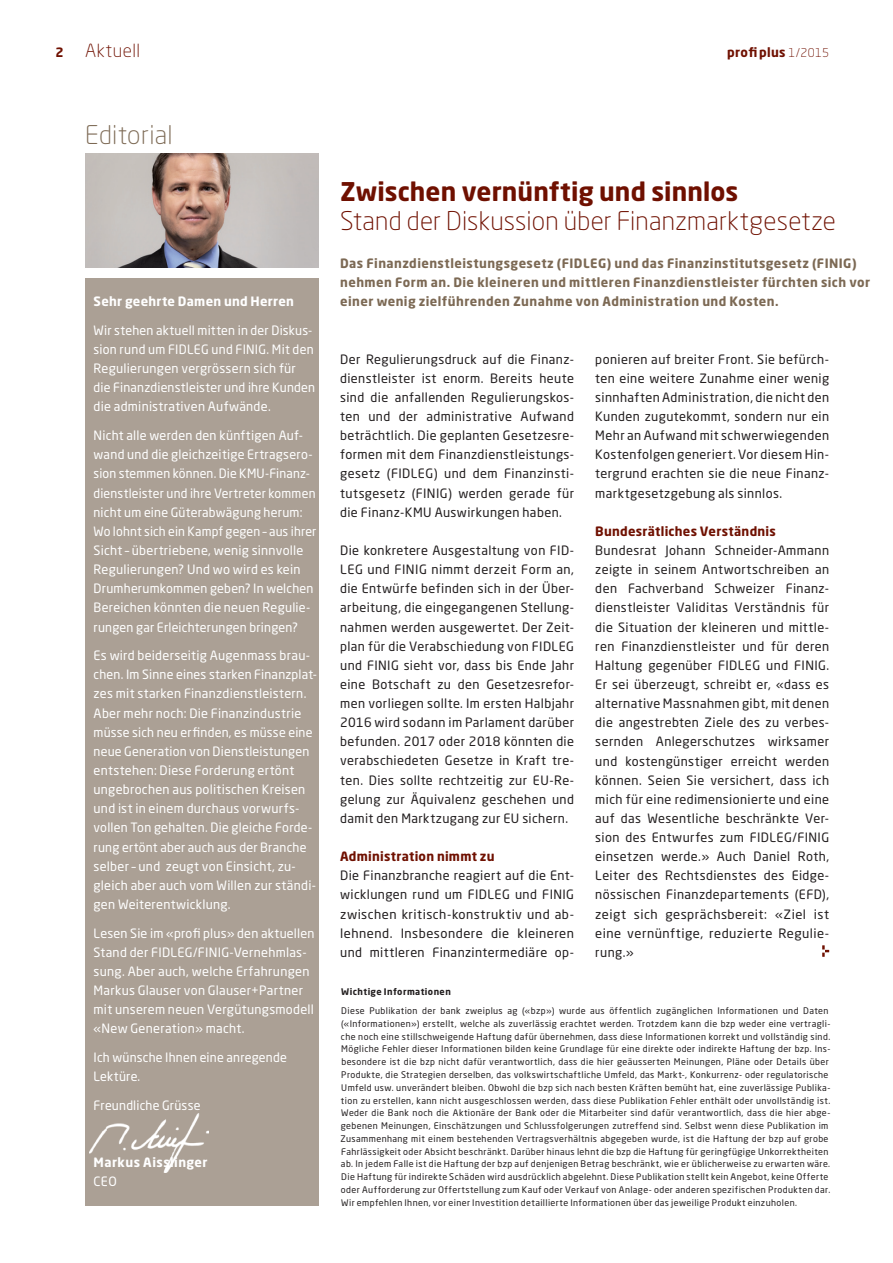
<style>
.page{position:relative;width:893px;height:1263px;background:#fff}
.page>*{position:absolute;margin:0;border:0;box-sizing:border-box;transform-origin:0 0}
.t1{font:300 25.5px "Neo Sans Pro";letter-spacing:.01em;color:#6f1000}
.t2{font:700 25.5px "Neo Sans Pro";letter-spacing:.005em;color:#6f1000}
.t3{font:300 25.5px "Neo Sans Pro";letter-spacing:.01em;color:#7c6954}
.t4{font:300 18px "Neo Sans Pro";letter-spacing:.03em;color:#6f1000}
.t5{font:12.75px/19.2px "Neo Sans Pro";letter-spacing:.03em;color:#231f20;text-align:justify}
.t6{font:12.75px/19.2px "Neo Sans Pro";letter-spacing:.02em;color:#fff}
.t7{font:700 12.75px/19.2px "Neo Sans Pro";letter-spacing:.035em;color:#7c6954}
.t8{font:700 12.75px "Neo Sans Pro";letter-spacing:.02em;color:#6f1000}
.t9{font:700 12.75px "Neo Sans Pro";letter-spacing:.02em;color:#fff}
.t10{font:9px/12.8px "Neo Sans Pro";letter-spacing:.04em;color:#231f20}
.t11{font:700 9px "Neo Sans Pro";letter-spacing:.045em;color:#231f20}
.s1{font-weight:700;font-size:12.75px}
.s2{font-weight:300;font-size:12px}
</style>
<div class="page">
<img style="left:85px;top:153px;width:234px;height:115px">
<div style="left:85px;top:279px;width:234px;height:926px;background:#aba095"></div>
<img style="left:89px;top:1113px;width:119px;height:59px">
<svg style="left:822px;top:945px;width:7px;height:12px"></svg>
<h2 class="t4" style="left:55px;top:40px;width:86px"><span class="s1">2</span> Aktuell</h2>
<p class="t8" style="left:727px;top:44px;width:103px">profi plus <span class="s2">1/2015</span></p>
<h1 class="t3" style="left:85px;top:119px;width:89px">Editorial</h1>
<p class="t9" style="left:94px;top:293px;width:202px">Sehr geehrte Damen und Herren</p>
<p class="t6" style="left:94px;top:320px;width:223px">Wir stehen aktuell mitten in der Diskus&shy;sion rund um FIDLEG und FINIG. Mit den Regulierungen vergrössern sich für die Finanzdienstleister und ihre Kunden die administrativen Aufwände.</p>
<p class="t6" style="left:94px;top:426px;width:224px">Nicht alle werden den künftigen Auf&shy;wand und die gleichzeitige Ertragsero&shy;sion stemmen können. Die KMU-Finanz&shy;dienstleister und ihre Vertreter kommen nicht um eine Güterabwägung herum:<br>Wo lohnt sich ein Kampf gegen – aus ihrer Sicht – übertriebene, wenig sinnvolle Regulierungen? Und wo wird es kein Drumherumkommen geben? In welchen Bereichen könnten die neuen Regulie&shy;rungen gar Erleichterungen bringen?</p>
<p class="t6" style="left:94px;top:646px;width:225px">Es wird beiderseitig Augenmass brau&shy;chen. Im Sinne eines starken Finanzplat&shy;zes mit starken Finanzdienstleistern.<br>Aber mehr noch: Die Finanzindustrie müsse sich neu erfinden, es müsse eine neue Generation von Dienstleistungen entstehen: Diese Forderung ertönt ungebrochen aus politischen Kreisen und ist in einem durchaus vorwurfs&shy;vollen Ton gehalten. Die gleiche Forde&shy;rung ertönt aber auch aus der Branche selber – und zeugt von Einsicht, zu&shy;gleich aber auch vom Willen zur ständi&shy;gen Weiterentwicklung.</p>
<p class="t6" style="left:94px;top:923px;width:222px">Lesen Sie im «profi plus» den aktuellen Stand der FIDLEG/FINIG-Vernehmlas&shy;sung. Aber auch, welche Erfahrungen Markus Glauser von Glauser+Partner mit unserem neuen Vergütungsmodell «New Generation» macht.</p>
<p class="t6" style="left:94px;top:1047px;width:195px">Ich wünsche Ihnen eine anregende<br>Lektüre.</p>
<p class="t6" style="left:94px;top:1095px;width:108px">Freundliche Grüsse</p>
<p class="t9" style="left:94px;top:1154px;width:116px">Markus Aisslinger</p>
<p class="t6" style="left:94px;top:1172px;width:25px">CEO</p>
<h1 class="t2" style="left:340px;top:175px;width:400px">Zwischen vernünftig und sinnlos</h1>
<h1 class="t1" style="left:340px;top:205px;width:497px">Stand der Diskussion über Finanzmarktgesetze</h1>
<p class="t7" style="left:340px;top:253px;width:532px">Das Finanzdienstleistungsgesetz (FIDLEG) und das Finanzinstitutsgesetz (FINIG) nehmen Form an. Die kleineren und mittleren Finanzdienstleister fürchten sich vor einer wenig zielführenden Zunahme von Administration und Kosten.</p>
<p class="t5" style="left:340px;top:349px;width:235px">Der Regulierungsdruck auf die Finanz&shy;dienstleister ist enorm. Bereits heute sind die anfallenden Regulierungskos&shy;ten und der administrative Aufwand beträchtlich. Die geplanten Gesetzesre&shy;formen mit dem Finanzdienstleistungs&shy;gesetz (FIDLEG) und dem Finanzinsti&shy;tutsgesetz (FINIG) werden gerade für die Finanz-KMU Auswirkungen haben.</p>
<p class="t5" style="left:340px;top:540px;width:235px">Die konkretere Ausgestaltung von FID-LEG und FINIG nimmt derzeit Form an, die Entwürfe befinden sich in der Über&shy;arbeitung, die eingegangenen Stellung&shy;nahmen werden ausgewertet. Der Zeit&shy;plan für die Verabschiedung von FIDLEG und FINIG sieht vor, dass bis Ende Jahr eine Botschaft zu den Gesetzesrefor&shy;men vorliegen sollte. Im ersten Halbjahr 2016 wird sodann im Parlament darüber befunden. 2017 oder 2018 könnten die verabschiedeten Gesetze in Kraft tre&shy;ten. Dies sollte rechtzeitig zur EU-Re&shy;gelung zur Äquivalenz geschehen und damit den Marktzugang zur EU sichern.</p>
<p class="t8" style="left:340px;top:848px;width:156px">Administration nimmt zu</p>
<p class="t5" style="left:340px;top:866px;width:235px">Die Finanzbranche reagiert auf die Ent&shy;wicklungen rund um FIDLEG und FINIG zwischen kritisch-konstruktiv und ab&shy;lehnend. Insbesondere die kleineren und mittleren Finanzintermediäre op-</p>
<p class="t5" style="left:595px;top:349px;width:235px">ponieren auf breiter Front. Sie befürch&shy;ten eine weitere Zunahme einer wenig sinnhaften Administration, die nicht den Kunden zugutekommt, sondern nur ein Mehr an Aufwand mit schwerwiegenden Kostenfolgen generiert. Vor diesem Hin&shy;tergrund erachten sie die neue Finanz&shy;marktgesetzgebung als sinnlos.</p>
<p class="t8" style="left:595px;top:523px;width:182px">Bundesrätliches Verständnis</p>
<p class="t5" style="left:595px;top:540px;width:235px">Bundesrat Johann Schneider-Ammann zeigte in seinem Antwortschreiben an den Fachverband Schweizer Finanz&shy;dienstleister Validitas Verständnis für die Situation der kleineren und mittle&shy;ren Finanzdienstleister und für deren Haltung gegenüber FIDLEG und FINIG.<br>Er sei überzeugt, schreibt er, «dass es alternative Massnahmen gibt, mit denen die angestrebten Ziele des zu verbes&shy;sernden Anlegerschutzes wirksamer und kostengünstiger erreicht werden können. Seien Sie versichert, dass ich mich für eine redimensionierte und eine auf das Wesentliche beschränkte Ver&shy;sion des Entwurfes zum FIDLEG/FINIG einsetzen werde.» Auch Daniel Roth, Leiter des Rechtsdienstes des Eidge&shy;nössischen Finanzdepartements (EFD), zeigt sich gesprächsbereit: «Ziel ist eine vernünftige, reduzierte Regulie&shy;rung.»</p>
<p class="t11" style="left:341px;top:986px;width:111px">Wichtige Informationen</p>
<p class="t10" style="left:340px;top:1004px;width:491px">Diese Publikation der bank zweiplus ag («bzp») wurde aus öffentlich zugänglichen Informationen und Daten («Informationen») erstellt, welche als zuverlässig erachtet werden. Trotzdem kann die bzp weder eine vertragli&shy;che noch eine stillschweigende Haftung dafür übernehmen, dass diese Informationen korrekt und vollständig sind.<br>Mögliche Fehler dieser Informationen bilden keine Grundlage für eine direkte oder indirekte Haftung der bzp. Ins&shy;besondere ist die bzp nicht dafür verantwortlich, dass die hier geäusserten Meinungen, Pläne oder Details über Produkte, die Strategien derselben, das volkswirtschaftliche Umfeld, das Markt-, Konkurrenz- oder regulatorische Umfeld usw. unverändert bleiben. Obwohl die bzp sich nach besten Kräften bemüht hat, eine zuverlässige Publika&shy;tion zu erstellen, kann nicht ausgeschlossen werden, dass diese Publikation Fehler enthält oder unvollständig ist.<br>Weder die Bank noch die Aktionäre der Bank oder die Mitarbeiter sind dafür verantwortlich, dass die hier abge&shy;gebenen Meinungen, Einschätzungen und Schlussfolgerungen zutreffend sind. Selbst wenn diese Publikation im Zusammenhang mit einem bestehenden Vertragsverhältnis abgegeben wurde, ist die Haftung der bzp auf grobe Fahrlässigkeit oder Absicht beschränkt. Darüber hinaus lehnt die bzp die Haftung für geringfügige Unkorrektheiten ab. In jedem Falle ist die Haftung der bzp auf denjenigen Betrag beschränkt, wie er üblicherweise zu erwarten wäre.<br>Die Haftung für indirekte Schäden wird ausdrücklich abgelehnt. Diese Publikation stellt kein Angebot, keine Offerte oder Aufforderung zur Offertstellung zum Kauf oder Verkauf von Anlage- oder anderen spezifischen Produkten dar.<br>Wir empfehlen Ihnen, vor einer Investition detaillierte Informationen über das jeweilige Produkt einzuholen.</p>
</div>
